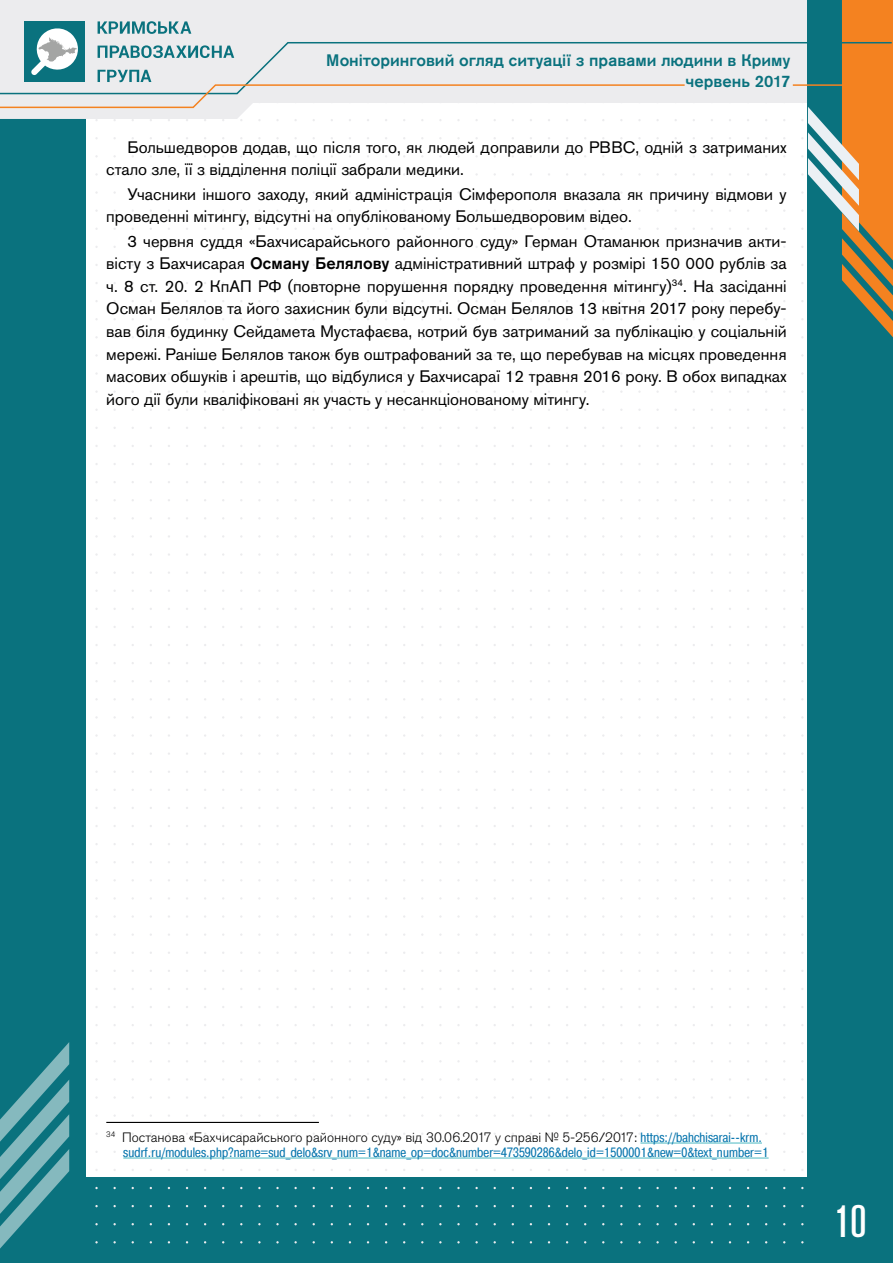
<style>
.page{position:relative;width:893px;height:1263px;background:#fff}
.page>*{position:absolute;margin:0;border:0;box-sizing:border-box;transform-origin:0 0}
.t1{font:500 condensed 45px "Akzidenz Grotesk Pro";color:#fff}
.t2{font:16.5px/22.5px "Akzidenz Grotesk Pro";color:#000}
.t3{font:500 16.5px/20.7px "Akzidenz Grotesk Pro";color:#0a727e;text-align:right}
.t4{font:13.5px "Pragmatica Cond C";letter-spacing:.01em;color:#0976ae}
.t5{font:300 13.5px "Akzidenz Grotesk Pro";color:#000}
.s1{font-weight:500}
.s2{font-family:"Pragmatica Cond C";font-weight:400;color:#0976ae}
</style>
<div class="page">
<div style="left:0;top:1178px;width:893px;height:85px;background:#0a727e"></div>
<div style="left:0;top:0;width:85px;height:1263px;background:#0a727e"></div>
<svg style="left:0;top:0;width:837px;height:119px;fill:#ececee"></svg>
<div style="left:808px;top:1px;width:85px;height:1262px;background:#0a727e"></div>
<svg style="left:837px;top:0;width:56px;height:338px"></svg>
<svg style="left:801px;top:101px;width:58px;height:130px"></svg>
<svg style="left:0;top:1042px;width:69px;height:206px"></svg>
<div style="left:24px;top:21px;width:61px;height:61px;background:#0a727e"></div>
<svg style="left:38px;top:28px;width:39px;height:13px"></svg>
<svg style="left:0;top:41px;width:893px;height:54px;background:#d2d6d3"></svg>
<svg style="left:0;top:83px;width:686px;height:26px"></svg>
<hr style="left:793px;top:84px;width:100px;height:2px;background:#f48220">
<svg style="left:98px;top:21px;width:20px;height:13px"></svg>
<svg style="left:120px;top:21px;width:25px;height:13px"></svg>
<svg style="left:147px;top:21px;width:9px;height:13px"></svg>
<svg style="left:158px;top:21px;width:9px;height:13px"></svg>
<svg style="left:169px;top:21px;width:22px;height:13px"></svg>
<svg style="left:98px;top:46px;width:21px;height:12px"></svg>
<svg style="left:119px;top:46px;width:21px;height:12px"></svg>
<svg style="left:141px;top:45px;width:11px;height:13px"></svg>
<svg style="left:153px;top:45px;width:22px;height:13px"></svg>
<svg style="left:176px;top:46px;width:11px;height:12px"></svg>
<svg style="left:188px;top:45px;width:22px;height:13px"></svg>
<svg style="left:212px;top:46px;width:10px;height:12px"></svg>
<svg style="left:223px;top:46px;width:11px;height:12px"></svg>
<svg style="left:98px;top:65px;width:19px;height:20px"></svg>
<svg style="left:118px;top:65px;width:21px;height:20px"></svg>
<svg style="left:140px;top:65px;width:12px;height:20px"></svg>
<hr style="left:106px;top:1122px;width:213px;height:1px;background:#000">
<hr style="left:640px;top:1143px;width:122px;height:1px;background:#4bb9c2">
<hr style="left:123px;top:1158px;width:646px;height:1px;background:#4bb9c2">
<p class="t3" style="left:326px;top:49px;width:466px">Моніторинговий огляд ситуації з правами людини в Криму червень 2017</p>
<p class="t2" style="left:106px;top:136px;width:682px;text-indent:21px">Большедворов додав, що після того, як людей доправили до РВВС, одній з затриманих стало зле, її з відділення поліції забрали медики.</p>
<p class="t2" style="left:106px;top:183px;width:682px;text-indent:21px">Учасники іншого заходу, який адміністрація Сімферополя вказала як причину відмови у проведенні мітингу, відсутні на опублікованому Большедворовим відео.</p>
<p class="t2" style="left:106px;top:230px;width:682px;text-align:justify;text-indent:21px">3 червня суддя «Бахчисарайського районного суду» Герман Отаманюк призначив акти&shy;вісту з Бахчисарая <span class="s1">Осману Белялову</span> адміністративний штраф у розмірі 150 000 рублів за ч. 8 ст. 20. 2 КпАП РФ (повторне порушення порядку проведення мітингу)<sup>34</sup>. На засіданні Осман Белялов та його захисник були відсутні. Осман Белялов 13 квітня 2017 року перебу&shy;вав біля будинку Сейдамета Мустафаєва, котрий був затриманий за публікацію у соціальній мережі. Раніше Белялов також був оштрафований за те, що перебував на місцях проведення масових обшуків і арештів, що відбулися у Бахчисараї 12 травня 2016 року. В обох випадках його дії були кваліфіковані як участь у несанкціонованому мітингу.</p>
<p class="t5" style="left:106px;top:1128px;width:657px"><sup>34</sup> Постанова «Бахчисарайського районного суду» від 30.06.2017 у справі № 5-256/2017: <span class="s2">https://bahchisarai--krm.</span></p>
<p class="t4" style="left:123px;top:1144px;width:647px">sudrf.ru/modules.php?name=sud_delo&amp;srv_num=1&amp;name_op=doc&amp;number=473590286&amp;delo_id=1500001&amp;new=0&amp;text_number=1</p>
<h1 class="t1" style="left:834px;top:1192px;width:33px">10</h1>
</div>
